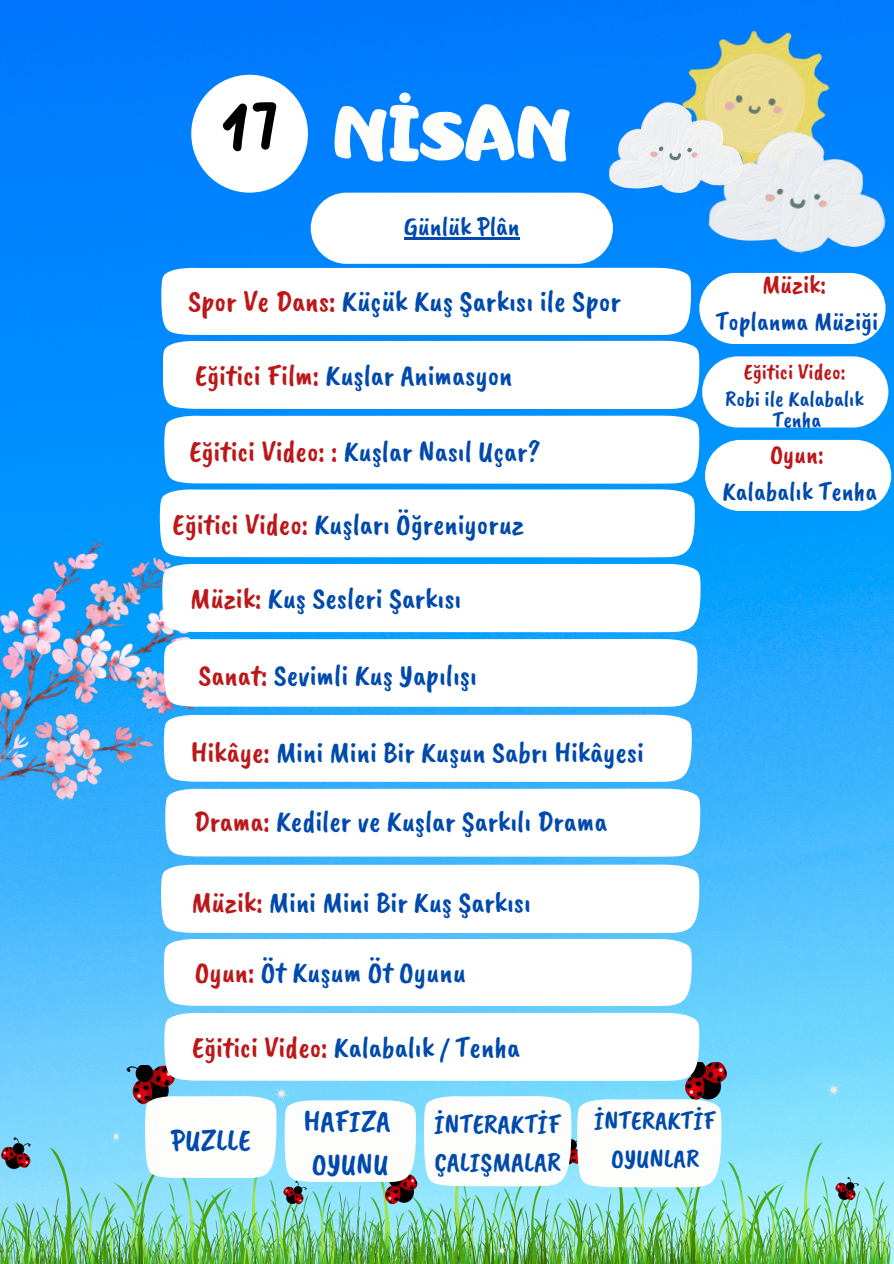
<style>
.page{position:relative;width:894px;height:1264px;background:#fff}
.page>*{position:absolute;margin:0;border:0;box-sizing:border-box;transform-origin:0 0}
.t1{font:73.8px "Adigiana Toybox";color:#fdfdfc}
.t2{font:57px "Lazydog";color:#000}
.t3{font:30.75px/42.8px "Caveat Brush";color:#004aad}
.t4{font:30.6px "Caveat Brush";color:#004aad}
.t5{font:30px "Caveat Brush";color:#004aad}
.t6{font:27.75px/38.2px "Caveat Brush";color:#004aad}
.t7{font:27px/37.2px "Caveat Brush";color:#004aad;text-align:center}
.t8{font:26.55px/37.2px "Caveat Brush";color:#004aad;text-align:center}
.t9{font:22.5px "Caveat Brush";color:#004aad}
.t10{font:22.5px "Caveat Brush";color:#bc1819}
.s1{color:#bc1819}
</style>
<div class="page">
<img style="left:0;top:0;width:893px;height:1263px">
<div style="left:191px;top:75px;width:117px;height:118px;background:#fff;border-radius:50%"></div>
<img style="left:338px;top:1062px;width:552px;height:201px">
<img style="left:675px;top:22px;width:159px;height:102px">
<img style="left:706px;top:124px;width:186px;height:136px">
<img style="left:609px;top:102px;width:133px;height:90px">
<img style="left:0;top:1065px;width:338px;height:198px">
<img style="left:0;top:515px;width:244px;height:300px">
<svg style="left:164px;top:415px;width:535px;height:68px"></svg>
<div style="left:310px;top:193px;width:302px;height:71px;background:#fff;border-radius:36px"></div>
<hr style="left:404px;top:238px;width:115px;height:2px;background:#004aad">
<svg style="left:161px;top:268px;width:530px;height:67px"></svg>
<svg style="left:160px;top:489px;width:534px;height:68px"></svg>
<svg style="left:162px;top:563px;width:538px;height:69px"></svg>
<svg style="left:145px;top:1096px;width:131px;height:82px"></svg>
<svg style="left:424px;top:1096px;width:147px;height:90px"></svg>
<svg style="left:577px;top:1099px;width:144px;height:88px"></svg>
<svg style="left:284px;top:1100px;width:132px;height:82px"></svg>
<svg style="left:162px;top:341px;width:537px;height:68px"></svg>
<svg style="left:164px;top:639px;width:533px;height:68px"></svg>
<svg style="left:165px;top:788px;width:535px;height:68px"></svg>
<svg style="left:164px;top:714px;width:527px;height:68px"></svg>
<svg style="left:161px;top:864px;width:538px;height:142px"></svg>
<div style="left:699px;top:273px;width:186px;height:71px;background:#fff;border-radius:36px"></div>
<svg style="left:164px;top:1012px;width:535px;height:68px"></svg>
<div style="left:702px;top:356px;width:186px;height:71px;background:#fff;border-radius:36px"></div>
<div style="left:704px;top:440px;width:186px;height:71px;background:#fff;border-radius:36px"></div>
<p class="t2" style="left:220px;top:102px;width:60px">17</p>
<p class="t1" style="left:334px;top:86px;width:240px">NİSAN</p>
<h3 class="t7" style="left:404px;top:208px;width:117px">Günlük Plân</h3>
<p class="t4" style="left:188px;top:281px;width:434px"><span class="s1">Spor Ve Dans:</span> Küçük Kuş Şarkısı ile Spor</p>
<p class="t5" style="left:195px;top:356px;width:319px"><span class="s1">Eğitici Film:</span> Kuşlar Animasyon</p>
<h3 class="t5" style="left:189px;top:432px;width:352px"><span class="s1">Eğitici Video: :</span> Kuşlar Nasıl Uçar?</h3>
<h3 class="t5" style="left:173px;top:505px;width:353px"><span class="s1">Eğitici Video:</span> Kuşları Öğreniyoruz</h3>
<h3 class="t5" style="left:190px;top:579px;width:272px"><span class="s1">Müzik:</span> Kuş Sesleri Şarkısı</h3>
<h3 class="t5" style="left:198px;top:656px;width:280px"><span class="s1">Sanat:</span> Sevimli Kuş Yapılışı</h3>
<h3 class="t5" style="left:191px;top:733px;width:454px"><span class="s1">Hikâye:</span> Mini Mini Bir Kuşun Sabrı Hikâyesi</h3>
<h3 class="t5" style="left:194px;top:802px;width:415px"><span class="s1">Drama:</span> Kediler ve Kuşlar Şarkılı Drama</h3>
<h3 class="t5" style="left:191px;top:883px;width:341px"><span class="s1">Müzik:</span> Mini Mini Bir Kuş Şarkısı</h3>
<h3 class="t5" style="left:195px;top:953px;width:272px"><span class="s1">Oyun:</span> Öt Kuşum Öt Oyunu</h3>
<h2 class="t5" style="left:192px;top:1028px;width:329px"><span class="s1">Eğitici Video:</span> Kalabalık / Tenha</h2>
<p class="t7" style="left:715px;top:265px;width:164px"><span class="s1">Müzik:<br></span>Toplanma Müziği</p>
<h4 class="t10" style="left:743px;top:357px;width:103px">Eğitici Video:</h4>
<p class="t9" style="left:725px;top:384px;width:140px">Robi ile Kalabalık</p>
<h2 class="t9" style="left:772px;top:405px;width:50px">Tenha</h2>
<h2 class="t7" style="left:722px;top:435px;width:156px"><span class="s1">Oyun:<br></span>Kalabalık Tenha</h2>
<p class="t3" style="left:171px;top:1118px;width:81px">PUZLLE</p>
<h3 class="t3" style="left:303px;top:1099px;width:89px">HAFIZA<br>OYUNU</h3>
<h5 class="t8" style="left:594px;top:1101px;width:123px">İNTERAKTİF<br>OYUNLAR</h5>
<p class="t6" style="left:434px;top:1104px;width:128px">İNTERAKTİF<br>ÇALIŞMALAR</p>
</div>
